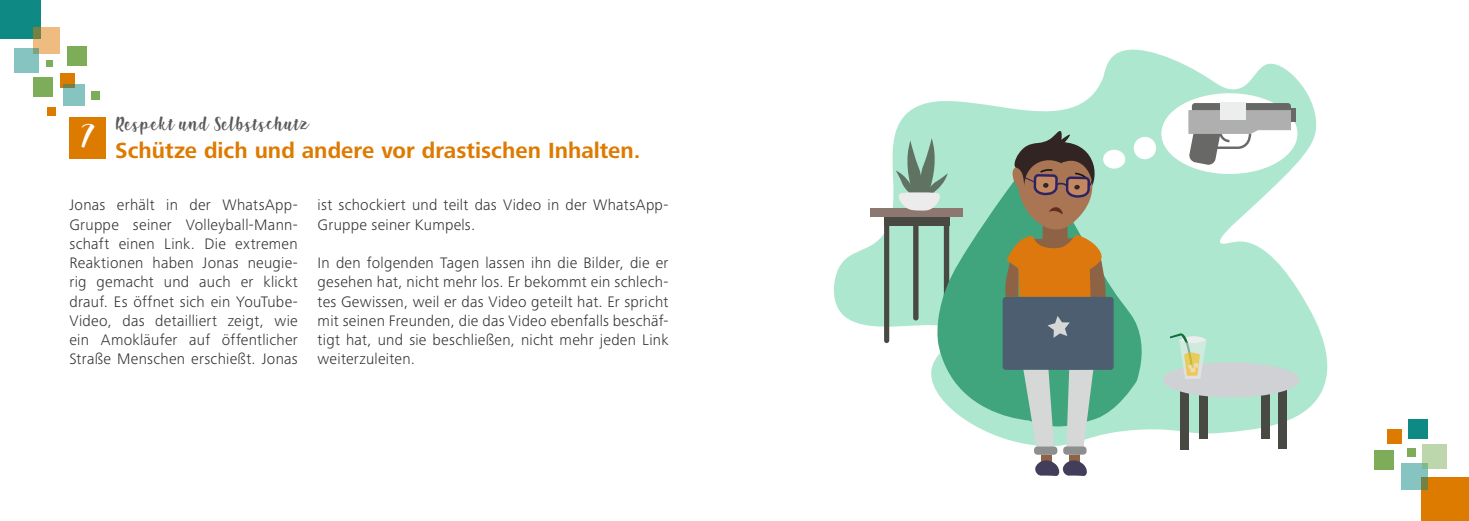
<style>
.page{position:relative;width:1469px;height:521px;background:#fff}
.page>*{position:absolute;margin:0;border:0;box-sizing:border-box;transform-origin:0 0}
.t1{font:31.5px "Shink";color:#fff}
.t2{font:700 22.75px "Hd M Frutiger Next Pro";color:#dd7a00}
.t3{font:17.15px "Shink";letter-spacing:.015em;color:#5a5a5a}
.t4{font:300 15.75px/19.2px "Hd M Frutiger Next Pro";letter-spacing:.02em;color:#313130;text-align:justify}
</style>
<div class="page">
<div style="left:69px;top:117px;width:37px;height:42px;background:#dd7a00"></div>
<div style="left:0;top:0;width:40px;height:39px;background:#0e8984"></div>
<div style="left:33px;top:77px;width:20px;height:20px;background:#7dad58"></div>
<div style="left:67px;top:46px;width:20px;height:20px;background:#7dad58"></div>
<svg style="left:33px;top:27px;width:27px;height:27px"></svg>
<div style="left:60px;top:74px;width:14px;height:14px;background:#dd7a00"></div>
<div style="left:14px;top:48px;width:25px;height:25px;background:#86c4c1"></div>
<div style="left:47px;top:60px;width:6px;height:7px;background:#7dad58"></div>
<svg style="left:64px;top:84px;width:21px;height:22px"></svg>
<div style="left:91px;top:91px;width:9px;height:9px;background:#7dad58"></div>
<div style="left:47px;top:107px;width:9px;height:9px;background:#dd7a00"></div>
<div style="left:1421px;top:477px;width:47px;height:44px;background:#dd7a00"></div>
<div style="left:1408px;top:419px;width:20px;height:20px;background:#0e8984"></div>
<div style="left:1374px;top:450px;width:20px;height:20px;background:#7dad58"></div>
<svg style="left:1401px;top:463px;width:27px;height:26px"></svg>
<div style="left:1386px;top:429px;width:15px;height:15px;background:#dd7a00"></div>
<div style="left:1422px;top:444px;width:24px;height:24px;background:#bed6ab"></div>
<div style="left:1407px;top:448px;width:9px;height:9px;background:#7dad58"></div>
<svg style="left:834px;top:50px;width:493px;height:396px;fill:#aee7cf"></svg>
<div style="left:1133px;top:137px;width:23px;height:22px;background:#fff;border-radius:50%"></div>
<div style="left:1161px;top:93px;width:136px;height:81px;background:#fff;border-radius:50%"></div>
<div style="left:884px;top:220px;width:5px;height:123px;background:#494944;border-radius:3px"></div>
<div style="left:913px;top:216px;width:5px;height:104px;background:#494944;border-radius:3px"></div>
<div style="left:884px;top:216px;width:65px;height:10px;background:#494944"></div>
<div style="left:870px;top:208px;width:92px;height:9px;background:#8c7771"></div>
<svg style="left:895px;top:138px;width:52px;height:73px"></svg>
<svg style="left:935px;top:175px;width:209px;height:251px"></svg>
<div style="left:1191px;top:103px;width:99px;height:14px;background:#686867;border-radius:3px"></div>
<svg style="left:1188px;top:110px;width:102px;height:55px"></svg>
<svg style="left:1290px;top:108px;width:4px;height:14px"></svg>
<div style="left:1220px;top:102px;width:25px;height:18px;background:#eceded"></div>
<div style="left:1002px;top:297px;width:111px;height:73px;background:#4c5e70;border-radius:3px"></div>
<svg style="left:1023px;top:369px;width:70px;height:107px"></svg>
<svg style="left:1003px;top:50px;width:105px;height:288px"></svg>
<div style="left:1260px;top:380px;width:9px;height:59px;background:#494944"></div>
<div style="left:1199px;top:380px;width:9px;height:59px;background:#494944"></div>
<div style="left:1179px;top:390px;width:9px;height:59px;background:#494944"></div>
<div style="left:1278px;top:389px;width:8px;height:60px;background:#494944"></div>
<div style="left:1163px;top:362px;width:136px;height:35px;background:#cfd1d4;border-radius:50%"></div>
<svg style="left:1170px;top:331px;width:36px;height:48px"></svg>
<div style="left:1103px;top:150px;width:22px;height:19px;background:#fff;border-radius:50%"></div>
<h1 class="t1" style="left:81px;top:119px;width:15px">7</h1>
<p class="t3" style="left:115px;top:114px;width:195px">Respekt und Selbstschutz</p>
<h2 class="t2" style="left:115px;top:137px;width:527px">Schütze dich und andere vor drastischen Inhalten.</h2>
<p class="t4" style="left:69px;top:195px;width:230px">Jonas erhält in der WhatsApp-Gruppe seiner Volleyball-Mann&shy;schaft einen Link. Die extremen Reaktionen haben Jonas neugie&shy;rig gemacht und auch er klickt drauf. Es öffnet sich ein YouTube-Video, das detailliert zeigt, wie ein Amokläufer auf öffentlicher Straße Menschen erschießt. Jonas</p>
<p class="t4" style="left:317px;top:195px;width:352px">ist schockiert und teilt das Video in der WhatsApp-<br>Gruppe seiner Kumpels.</p>
<p class="t4" style="left:317px;top:253px;width:352px">In den folgenden Tagen lassen ihn die Bilder, die er gesehen hat, nicht mehr los. Er bekommt ein schlech&shy;tes Gewissen, weil er das Video geteilt hat. Er spricht mit seinen Freunden, die das Video ebenfalls beschäf&shy;tigt hat, und sie beschließen, nicht mehr jeden Link weiterzuleiten.</p>
</div>
